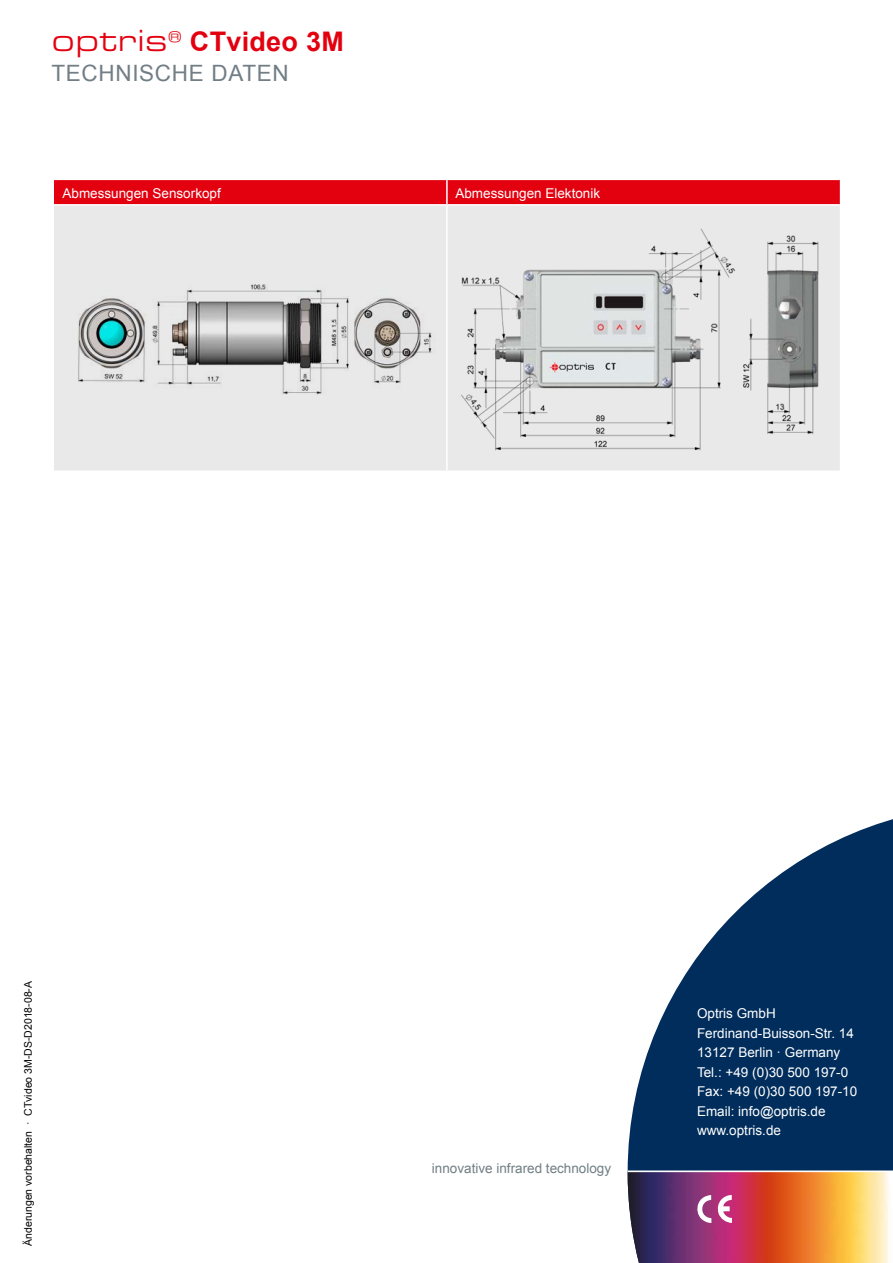
<style>
.page{position:relative;width:893px;height:1263px;background:#fff}
.page>*{position:absolute;margin:0;border:0;box-sizing:border-box;transform-origin:0 0}
.t1{font:700 27px "Arial";letter-spacing:.01em;color:#e3000f}
.t2{font:22.5px "Arial";letter-spacing:.03em;color:#717e85}
.t3{font:13.5px/19.5px "Arial";color:#fff}
.t4{font:13.5px "Arial";color:#717e85}
.t5{font:10.5px "Arial";color:#000}
.s1{font-family:"Eurostile Ext";font-weight:400;font-size:31.5px}
</style>
<div class="page">
<svg style="left:628px;top:819px;width:265px;height:351px;fill:#002d5b"></svg>
<img style="left:628px;top:1172px;width:262px;height:91px">
<div style="left:54px;top:180px;width:786px;height:24px;background:#e3000f"></div>
<div style="left:54px;top:206px;width:392px;height:264px;background:#e9e9e9"></div>
<hr style="left:446px;top:180px;width:2px;height:24px;background:#fff">
<img style="left:448px;top:206px;width:392px;height:264px">
<svg style="left:717px;top:1195px;width:15px;height:28px"></svg>
<svg style="left:696px;top:1195px;width:15px;height:28px"></svg>
<img style="left:67px;top:269px;width:370px;height:148px">
<h1 class="t1" style="left:51px;top:23px;width:294px"><span class="s1">optris</span><sup>®</sup> CTvideo 3M</h1>
<h2 class="t2" style="left:51px;top:58px;width:239px">TECHNISCHE DATEN</h2>
<p class="t3" style="left:63px;top:183px;width:160px">Abmessungen Sensorkopf</p>
<p class="t3" style="left:455px;top:183px;width:146px">Abmessungen Elektonik</p>
<p class="t5" style="left:21px;top:1246px;width:266px;rotate:-90deg">Änderungen vorbehalten · CTvideo 3M-DS-D2018-08-A</p>
<p class="t4" style="left:432px;top:1160px;width:181px">innovative infrared technology</p>
<p class="t3" style="left:697px;top:1004px;width:162px">Optris GmbH<br>Ferdinand-Buisson-Str. 14<br>13127 Berlin · Germany<br>Tel.: +49 (0)30 500 197-0<br>Fax: +49 (0)30 500 197-10<br>Email: info@optris.de www.optris.de</p>
</div>
